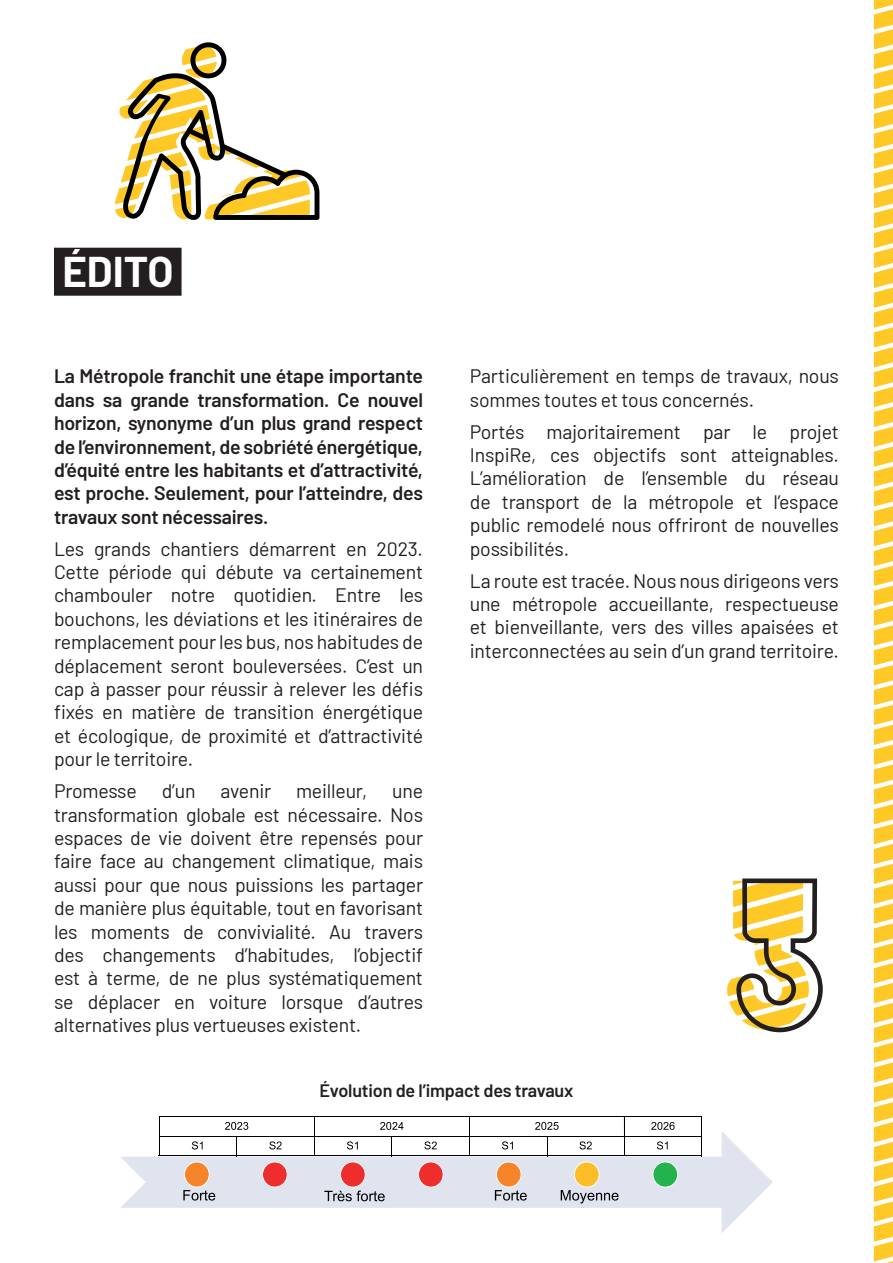
<style>
.page{position:relative;width:893px;height:1263px;background:#fff}
.page>*{position:absolute;margin:0;border:0;box-sizing:border-box;transform-origin:0 0}
.t1{font:700 42px "Barlow";color:#fff}
.t2{font:19.5px/23.4px "Barlow";letter-spacing:-.01em;color:#231f20;text-align:justify}
.t3{font:600 19.5px/23.4px "Barlow";letter-spacing:-.01em;color:#231f20;text-align:justify}
.t4{font:600 18px "Barlow";letter-spacing:-.01em;color:#231f20}
</style>
<div class="page">
<div style="left:54px;top:248px;width:128px;height:48px;background:#231f20"></div>
<svg style="left:115px;top:42px;width:204px;height:178px"></svg>
<svg style="left:727px;top:878px;width:96px;height:154px"></svg>
<svg style="left:874px;top:0;width:19px;height:1263px"></svg>
<svg style="left:120px;top:1132px;width:653px;height:101px;fill:#dfe4ef"></svg>
<svg style="left:262px;top:1161px;width:26px;height:26px"></svg>
<svg style="left:418px;top:1161px;width:26px;height:26px"></svg>
<svg style="left:183px;top:1161px;width:32px;height:39px"></svg>
<svg style="left:324px;top:1161px;width:61px;height:40px;background:#d1b1b9"></svg>
<svg style="left:495px;top:1161px;width:32px;height:39px"></svg>
<svg style="left:561px;top:1161px;width:57px;height:42px;background:#d3cab6"></svg>
<div style="left:159px;top:1117px;width:155px;height:19px;background:#fff"></div>
<svg style="left:225px;top:1122px;width:23px;height:8px"></svg>
<div style="left:314px;top:1117px;width:155px;height:19px;background:#fff"></div>
<svg style="left:380px;top:1122px;width:23px;height:8px"></svg>
<div style="left:469px;top:1117px;width:155px;height:19px;background:#fff"></div>
<svg style="left:535px;top:1122px;width:24px;height:8px"></svg>
<div style="left:624px;top:1117px;width:78px;height:19px;background:#fff"></div>
<svg style="left:651px;top:1122px;width:24px;height:8px"></svg>
<div style="left:159px;top:1136px;width:78px;height:20px;background:#fff"></div>
<svg style="left:192px;top:1141px;width:11px;height:8px"></svg>
<div style="left:237px;top:1136px;width:77px;height:20px;background:#fff"></div>
<svg style="left:269px;top:1141px;width:13px;height:8px"></svg>
<div style="left:314px;top:1136px;width:78px;height:20px;background:#fff"></div>
<svg style="left:347px;top:1141px;width:11px;height:8px"></svg>
<div style="left:392px;top:1136px;width:77px;height:20px;background:#fff"></div>
<svg style="left:424px;top:1141px;width:13px;height:8px"></svg>
<div style="left:469px;top:1136px;width:78px;height:20px;background:#fff"></div>
<svg style="left:502px;top:1141px;width:11px;height:8px"></svg>
<div style="left:547px;top:1136px;width:77px;height:20px;background:#fff"></div>
<svg style="left:579px;top:1141px;width:13px;height:8px"></svg>
<div style="left:624px;top:1136px;width:78px;height:20px;background:#fff"></div>
<svg style="left:657px;top:1141px;width:11px;height:8px"></svg>
<hr style="left:159px;top:1116px;width:466px;height:1px;background:#000001">
<hr style="left:159px;top:1116px;width:1px;height:40px;background:#000001">
<hr style="left:314px;top:1116px;width:1px;height:40px;background:#000001">
<hr style="left:469px;top:1116px;width:1px;height:40px;background:#000001">
<hr style="left:624px;top:1116px;width:78px;height:1px;background:#000001">
<hr style="left:624px;top:1116px;width:1px;height:40px;background:#000001">
<hr style="left:159px;top:1136px;width:466px;height:1px;background:#000001">
<hr style="left:159px;top:1155px;width:543px;height:1px;background:#000001">
<svg style="left:236px;top:1137px;width:1px;height:18px"></svg>
<svg style="left:391px;top:1137px;width:1px;height:18px"></svg>
<svg style="left:547px;top:1137px;width:1px;height:18px"></svg>
<hr style="left:624px;top:1136px;width:78px;height:1px;background:#000001">
<svg style="left:701px;top:1117px;width:1px;height:38px"></svg>
<svg style="left:652px;top:1161px;width:26px;height:26px"></svg>
<h1 class="t1" style="left:62px;top:240px;width:113px">ÉDITO</h1>
<p class="t3" style="left:54px;top:363px;width:371px">La Métropole franchit une étape importante dans sa grande transformation. Ce nouvel horizon, synonyme d’un plus grand respect de l’environnement, de sobriété énergétique, d’équité entre les habitants et d’attractivité, est proche. Seulement, pour l’atteindre, des travaux sont nécessaires.</p>
<p class="t2" style="left:54px;top:535px;width:371px">Les grands chantiers démarrent en 2023.<br>Cette période qui débute va certainement chambouler notre quotidien. Entre les bouchons, les déviations et les itinéraires de remplacement pour les bus, nos habitudes de déplacement seront bouleversées. C’est un cap à passer pour réussir à relever les défis fixés en matière de transition énergétique et écologique, de proximité et d’attractivité pour le territoire.</p>
<p class="t2" style="left:54px;top:778px;width:84px">Promesse</p>
<p class="t2" style="left:162px;top:778px;width:35px">d’un</p>
<p class="t2" style="left:220px;top:778px;width:52px">avenir</p>
<p class="t2" style="left:296px;top:778px;width:73px">meilleur,</p>
<p class="t2" style="left:54px;top:778px;width:371px;text-indent:338px">une transformation globale est nécessaire. Nos espaces de vie doivent être repensés pour faire face au changement climatique, mais aussi pour que nous puissions les partager de manière plus équitable, tout en favorisant les moments de convivialité. Au travers des changements d’habitudes, l’objectif est à terme, de ne plus systématiquement se déplacer en voiture lorsque d’autres alternatives plus vertueuses existent.</p>
<p class="t2" style="left:470px;top:363px;width:371px">Particulièrement en temps de travaux, nous sommes toutes et tous concernés.</p>
<p class="t2" style="left:470px;top:418px;width:371px">Portés majoritairement par le projet InspiRe, ces objectifs sont atteignables.<br>L’amélioration de l’ensemble du réseau de transport de la métropole et l’espace public remodelé nous offriront de nouvelles possibilités.</p>
<p class="t2" style="left:470px;top:567px;width:371px">La route est tracée. Nous nous dirigeons vers une métropole accueillante, respectueuse et bienveillante, vers des villes apaisées et interconnectées au sein d’un grand territoire.</p>
<p class="t4" style="left:319px;top:1078px;width:255px">Évolution de l’impact des travaux</p>
</div>
